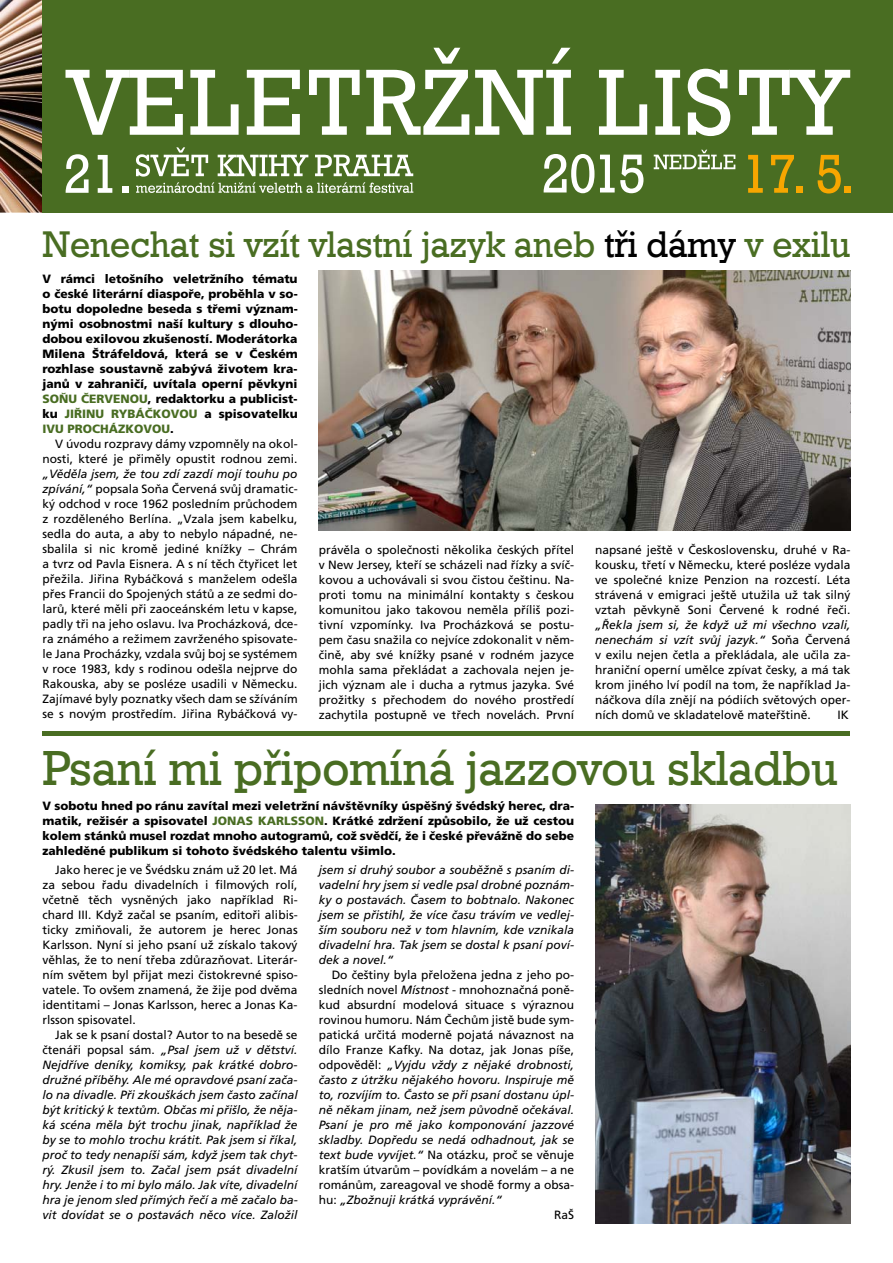
<style>
.page{position:relative;width:893px;height:1263px;background:#fff}
.page>*{position:absolute;margin:0;border:0;box-sizing:border-box;transform-origin:0 0}
.t1{font:49.05px "Geometric Slab 712 AT Medium A";color:#496d22}
.t2{font:36.9px "Geometric Slab 712 AT Medium A";color:#496d22}
.t3{font:12px/15px "Frutiger CE";color:#000;text-align:justify}
.t4{font:italic 12px/15px "Frutiger CE";color:#000;text-align:justify}
.t5{font:900 12px/15px "Frutiger CE";color:#000;text-align:justify}
.s1{color:#000}
.s2{color:#496d22}
.s3{font-style:italic}
.s4{font-style:normal}
</style>
<div class="page">
<img style="left:0;top:0;width:43px;height:213px">
<div style="left:43px;top:0;width:850px;height:213px;background:#496d22"></div>
<svg style="left:544px;top:154px;width:50px;height:39px"></svg>
<svg style="left:600px;top:155px;width:43px;height:38px"></svg>
<svg style="left:654px;top:150px;width:81px;height:19px"></svg>
<svg style="left:66px;top:70px;width:117px;height:65px"></svg>
<svg style="left:190px;top:70px;width:49px;height:65px"></svg>
<svg style="left:247px;top:70px;width:53px;height:65px"></svg>
<svg style="left:309px;top:70px;width:51px;height:65px"></svg>
<svg style="left:366px;top:48px;width:103px;height:87px"></svg>
<svg style="left:475px;top:48px;width:96px;height:87px"></svg>
<svg style="left:599px;top:70px;width:48px;height:65px"></svg>
<svg style="left:655px;top:70px;width:25px;height:65px"></svg>
<svg style="left:688px;top:69px;width:42px;height:67px"></svg>
<svg style="left:739px;top:70px;width:111px;height:65px"></svg>
<svg style="left:136px;top:147px;width:277px;height:46px"></svg>
<svg style="left:748px;top:155px;width:15px;height:38px"></svg>
<svg style="left:771px;top:155px;width:23px;height:38px"></svg>
<div style="left:797px;top:186px;width:6px;height:7px;background:#f7a600"></div>
<svg style="left:818px;top:155px;width:23px;height:38px"></svg>
<div style="left:844px;top:186px;width:6px;height:7px;background:#f7a600"></div>
<svg style="left:66px;top:154px;width:23px;height:39px"></svg>
<svg style="left:98px;top:155px;width:14px;height:38px"></svg>
<div style="left:122px;top:186px;width:6px;height:7px;background:#fff"></div>
<div style="left:43px;top:731px;width:807px;height:5px;background:#496d22"></div>
<img style="left:319px;top:271px;width:531px;height:259px">
<img style="left:595px;top:804px;width:255px;height:420px">
<h2 class="t2" style="left:43px;top:221px;width:809px">Nenechat si vzít vlastní jazyk aneb <span class="s1">tři dámy</span> v exilu</h2>
<p class="t5" style="left:43px;top:272px;width:257px">V rámci letošního veletržního tématu o české literární diaspoře, proběhla v so&shy;botu dopoledne beseda s třemi význam&shy;nými osobnostmi naší kultury s dlouho&shy;dobou exilovou zkušeností. Moderátorka Milena Štráfeldová, která se v Českém rozhlase soustavně zabývá životem kra&shy;janů v zahraničí, uvítala operní pěvkyni <span class="s2">SOŇU ČERVENOU</span>, redaktorku a publicist&shy;ku <span class="s2">JIŘINU RYBÁČKOVOU</span> a spisovatelku <span class="s2">IVU PROCHÁZKOVOU</span>.</p>
<p class="t3" style="left:43px;top:437px;width:257px;text-align:right">V úvodu rozpravy dámy vzpomněly na okol&shy;nosti, které je přiměly opustit rodnou zemi.</p>
<p class="t3" style="left:43px;top:467px;width:257px"><span class="s3">„Věděla jsem, že tou zdí zazdí mojí touhu po zpívání,“</span> popsala Soňa Červená svůj dramatic&shy;ký odchod v roce 1962 posledním průchodem z rozděleného Berlína. „Vzala jsem kabelku, sedla do auta, a aby to nebylo nápadné, ne&shy;sbalila si nic kromě jediné knížky – Chrám a tvrz od Pavla Eisnera. A s ní těch čtyřicet let přežila. Jiřina Rybáčková s manželem odešla přes Francii do Spojených států a ze sedmi do&shy;larů, které měli při zaoceánském letu v kapse, padly tři na jeho oslavu. Iva Procházková, dce&shy;ra známého a režimem zavrženého spisovate&shy;le Jana Procházky, vzdala svůj boj se systémem v roce 1983, kdy s rodinou odešla nejprve do Rakouska, aby se posléze usadili v Německu.<br>Zajímavé byly poznatky všech dam se sžíváním se s novým prostředím. Jiřina Rybáčková vy-</p>
<p class="t3" style="left:319px;top:542px;width:257px">právěla o společnosti několika českých přítel v New Jersey, kteří se scházeli nad řízky a svíč&shy;kovou a uchovávali si svou čistou češtinu. Na&shy;proti tomu na minimální kontakty s českou komunitou jako takovou neměla příliš pozi&shy;tivní vzpomínky. Iva Procházková se postu&shy;pem času snažila co nejvíce zdokonalit v něm&shy;čině, aby své knížky psané v rodném jazyce mohla sama překládat a zachovala nejen je&shy;jich význam ale i ducha a rytmus jazyka. Své prožitky s přechodem do nového prostředí zachytila postupně ve třech novelách. První</p>
<p class="t3" style="left:595px;top:542px;width:257px">napsané ještě v Československu, druhé v Ra&shy;kousku, třetí v Německu, které posléze vydala ve společné knize Penzion na rozcestí. Léta strávená v emigraci ještě utužila už tak silný vztah pěvkyně Soni Červené k rodné řeči.</p>
<p class="t3" style="left:595px;top:617px;width:257px"><span class="s3">„Řekla jsem si, že když už mi všechno vzali, nenechám si vzít svůj jazyk.“</span> Soňa Červená v exilu nejen četla a překládala, ale učila za&shy;hraniční operní umělce zpívat česky, a má tak krom jiného lví podíl na tom, že například Ja&shy;náčkova díla znějí na pódiích světových oper&shy;ních domů ve skladatelově mateřštině.</p>
<p class="t3" style="left:837px;top:707px;width:13px">IK</p>
<h1 class="t1" style="left:43px;top:737px;width:797px">Psaní mi připomíná jazzovou skladbu</h1>
<p class="t5" style="left:43px;top:798px;width:533px">V sobotu hned po ránu zavítal mezi veletržní návštěvníky úspěšný švédský herec, dra&shy;matik, režisér a spisovatel <span class="s2">JONAS KARLSSON</span>. Krátké zdržení způsobilo, že už cestou kolem stánků musel rozdat mnoho autogramů, což svědčí, že i české převážně do sebe zahleděné publikum si tohoto švédského talentu všimlo.</p>
<p class="t3" style="left:43px;top:862px;width:257px;text-indent:13px">Jako herec je ve Švédsku znám už 20 let. Má za sebou řadu divadelních i filmových rolí, včetně těch vysněných jako například Ri&shy;chard III. Když začal se psaním, editoři alibis&shy;ticky zmiňovali, že autorem je herec Jonas Karlsson. Nyní si jeho psaní už získalo takový věhlas, že to není třeba zdůrazňovat. Literár&shy;ním světem byl přijat mezi čistokrevné spiso&shy;vatele. To ovšem znamená, že žije pod dvěma identitami – Jonas Karlsson, herec a Jonas Ka&shy;rlsson spisovatel.</p>
<p class="t4" style="left:43px;top:1027px;width:257px;text-indent:13px"><span class="s4">Jak se k psaní dostal? Autor to na besedě se čtenáři popsal sám.</span> „Psal jsem už v dětství.<br>Nejdříve deníky, komiksy, pak krátké dobro&shy;družné příběhy. Ale mé opravdové psaní zača&shy;lo na divadle. Při zkouškách jsem často začínal být kritický k textům. Občas mi přišlo, že něja&shy;ká scéna měla být trochu jinak, například že by se to mohlo trochu krátit. Pak jsem si říkal, proč to tedy nenapíši sám, když jsem tak chyt&shy;rý. Zkusil jsem to. Začal jsem psát divadelní hry. Jenže i to mi bylo málo. Jak víte, divadelní hra je jenom sled přímých řečí a mě začalo ba&shy;vit dovídat se o postavách něco více. Založil</p>
<p class="t4" style="left:319px;top:862px;width:257px">jsem si druhý soubor a souběžně s psaním di&shy;vadelní hry jsem si vedle psal drobné poznám&shy;ky o postavách. Časem to bobtnalo. Nakonec jsem se přistihl, že více času trávím ve vedlej&shy;ším souboru než v tom hlavním, kde vznikala divadelní hra. Tak jsem se dostal k psaní poví&shy;dek a novel.“</p>
<p class="t3" style="left:332px;top:967px;width:244px">Do češtiny byla přeložena jedna z jeho po-</p>
<p class="t3" style="left:319px;top:982px;width:257px">sledních novel <span class="s3">Místnost</span> - mnohoznačná poně-</p>
<p class="t3" style="left:319px;top:997px;width:257px">kud absurdní modelová situace s výraznou</p>
<p class="t3" style="left:319px;top:1012px;width:257px">rovinou humoru. Nám Čechům jistě bude sym-</p>
<p class="t3" style="left:319px;top:1027px;width:257px">patická určitá moderně pojatá návaznost na</p>
<p class="t3" style="left:319px;top:1042px;width:257px">dílo Franze Kafky. Na dotaz, jak Jonas píše,</p>
<p class="t4" style="left:319px;top:1057px;width:257px"><span class="s4">odpověděl:</span> „Vyjdu vždy z nějaké drobnosti,</p>
<p class="t4" style="left:319px;top:1072px;width:257px">často z útržku nějakého hovoru. Inspiruje mě</p>
<p class="t4" style="left:319px;top:1087px;width:257px">to, rozvíjím to. Často se při psaní dostanu úpl-</p>
<p class="t4" style="left:319px;top:1102px;width:257px">ně někam jinam, než jsem původně očekával.</p>
<p class="t4" style="left:319px;top:1117px;width:257px">Psaní je pro mě jako komponování jazzové</p>
<p class="t4" style="left:319px;top:1132px;width:257px">skladby. Dopředu se nedá odhadnout, jak se</p>
<p class="t3" style="left:319px;top:1147px;width:257px"><span class="s3">text bude vyvíjet.“</span> Na otázku, proč se věnuje</p>
<p class="t3" style="left:319px;top:1162px;width:257px">kratším útvarům – povídkám a novelám – a ne</p>
<p class="t3" style="left:319px;top:1177px;width:257px">románům, zareagoval ve shodě formy a obsa-</p>
<p class="t4" style="left:319px;top:1192px;width:185px"><span class="s4">hu:</span> „Zbožnuji krátká vyprávění.“</p>
<p class="t3" style="left:554px;top:1207px;width:22px">RaŠ</p>
</div>
